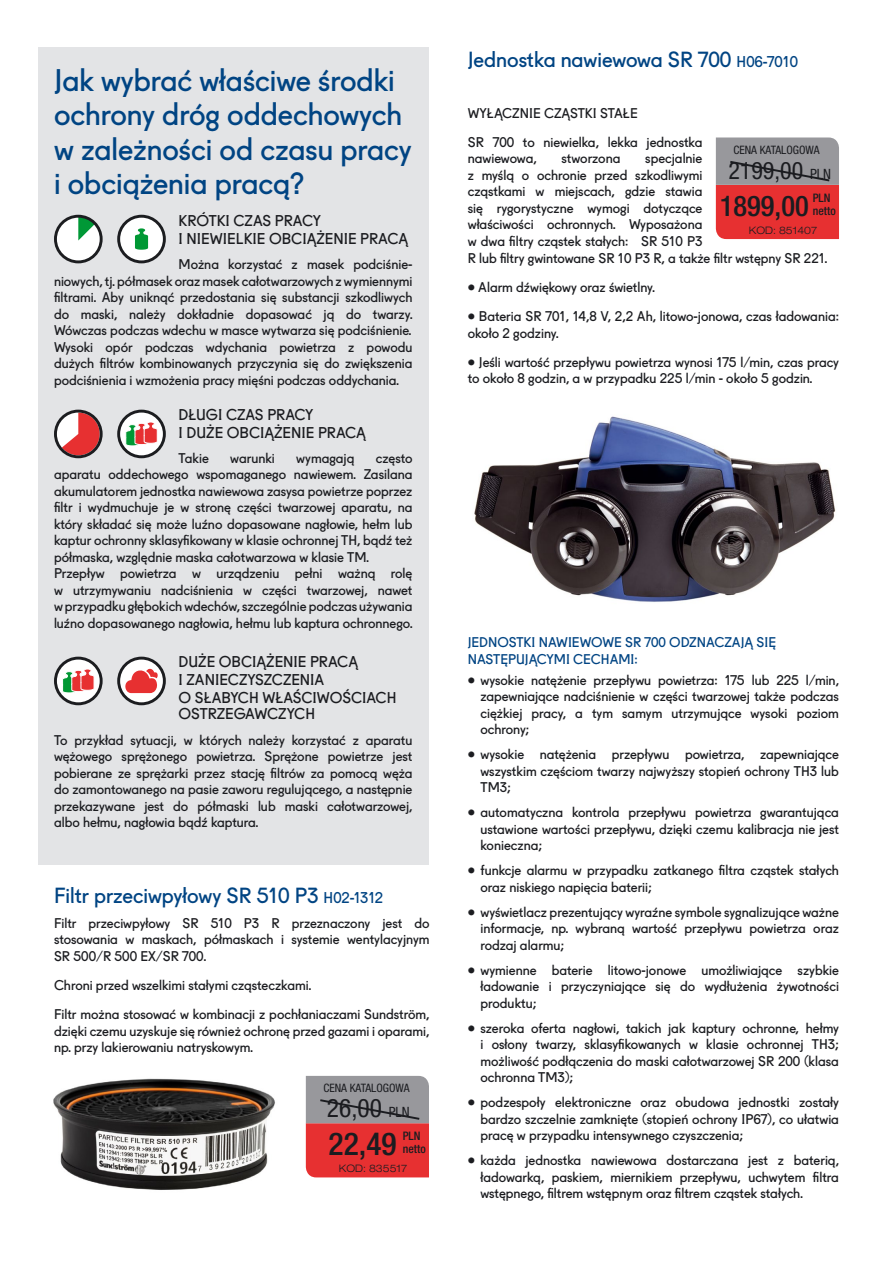
<style>
.page{position:relative;width:893px;height:1263px;background:#fff}
.page>*{position:absolute;margin:0;border:0;box-sizing:border-box;transform-origin:0 0}
.t1{font:500 condensed 31.5px "Helvetica Neue LT Pro";color:#1b1c20}
.t2{font:30px/34.5px "Fugue";color:#004483}
.t3{font:500 condensed 28.5px "Helvetica Neue LT Pro";color:#1b1c20}
.t4{font:condensed 25.5px "Helvetica Neue LT Pro";color:#1b1c20}
.t5{font:condensed 24px "Helvetica Neue LT Pro";color:#1b1c20}
.produkt_-_nagłówek{font:21px "Fugue";color:#004483}
.produkt_-_tresc_pods{font:15px/18px "Fugue";color:#1b1c20}
.produkt_-_tresc_pods-2{font:13.5px/16.5px "Fugue";color:#1b1c20;text-align:justify}
.produkt_-_naglowek_p{font:13.5px/16.5px "Fugue";color:#004483}
.t6{font:500 condensed 11.7px/12.9px "Helvetica Neue LT Pro";color:#1b1c20}
.t7{font:condensed 11.55px "Helvetica Neue LT Pro";color:#1b1c20}
.t8{font:300 expanded 10.35px "Helvetica Neue LT Pro";color:#1b1c20}
.s1{font-size:15px}
.s2{font-size:14.25px}
</style>
<div class="page">
<div style="left:38px;top:47px;width:390px;height:818px;background:#e3e4e6"></div>
<img style="left:474px;top:416px;width:362px;height:186px">
<svg style="left:716px;top:137px;width:123px;height:102px;background:#c06062"></svg>
<img style="left:53px;top:1078px;width:222px;height:112px">
<svg style="left:306px;top:1076px;width:123px;height:101px;background:#c05f61"></svg>
<svg style="left:117px;top:410px;width:49px;height:48px"></svg>
<svg style="left:117px;top:215px;width:49px;height:48px"></svg>
<svg style="left:54px;top:657px;width:49px;height:48px"></svg>
<svg style="left:117px;top:657px;width:49px;height:48px"></svg>
<svg style="left:54px;top:215px;width:49px;height:48px"></svg>
<svg style="left:54px;top:410px;width:49px;height:48px"></svg>
<p class="t2" style="left:54px;top:60px;width:359px">Jak wybrać właściwe środki ochrony dróg oddechowych w zależności od czasu pracy i obciążenia pracą?</p>
<p class="produkt_-_tresc_pods" style="left:179px;top:210px;width:231px">KRÓTKI CZAS PRACY<br>I NIEWIELKIE OBCIĄŻENIE PRACĄ</p>
<p class="produkt_-_tresc_pods-2" style="left:54px;top:255px;width:360px;text-indent:125px">Można korzystać z masek podciśnie&shy;niowych, tj. półmasek oraz masek całotwarzowych z wymiennymi filtrami. Aby uniknąć przedostania się substancji szkodliwych do maski, należy dokładnie dopasować ją do twarzy.<br>Wówczas podczas wdechu w masce wytwarza się podciśnienie.</p>
<p class="produkt_-_tresc_pods-2" style="left:54px;top:337px;width:360px">Wysoki opór podczas wdychania powietrza z powodu dużych filtrów kombinowanych przyczynia się do zwiększenia podciśnienia i wzmożenia pracy mięśni podczas oddychania.</p>
<p class="produkt_-_tresc_pods" style="left:179px;top:404px;width:189px">DŁUGI CZAS PRACY<br>I DUŻE OBCIĄŻENIE PRACĄ</p>
<p class="produkt_-_tresc_pods-2" style="left:179px;top:448px;width:32px">Takie</p>
<p class="produkt_-_tresc_pods-2" style="left:230px;top:448px;width:46px">warunki</p>
<p class="produkt_-_tresc_pods-2" style="left:296px;top:448px;width:60px">wymagają</p>
<p class="produkt_-_tresc_pods-2" style="left:54px;top:448px;width:360px;text-indent:322px">często aparatu oddechowego wspomaganego nawiewem. Zasilana akumulatorem jednostka nawiewowa zasysa powietrze poprzez filtr i wydmuchuje je w stronę części twarzowej aparatu, na który składać się może luźno dopasowane nagłowie, hełm lub kaptur ochronny sklasyfikowany w klasie ochronnej TH, bądź też półmaska, względnie maska całotwarzowa w klasie TM.</p>
<p class="produkt_-_tresc_pods-2" style="left:54px;top:564px;width:360px">Przepływ powietrza w urządzeniu pełni ważną rolę w utrzymywaniu nadciśnienia w części twarzowej, nawet w przypadku głębokich wdechów, szczególnie podczas używania luźno dopasowanego nagłowia, hełmu lub kaptura ochronnego.</p>
<p class="produkt_-_tresc_pods" style="left:179px;top:651px;width:219px">DUŻE OBCIĄŻENIE PRACĄ<br>I ZANIECZYSZCZENIA<br>O SŁABYCH WŁAŚCIWOŚCIACH</p>
<p class="produkt_-_tresc_pods" style="left:179px;top:704px;width:138px">OSTRZEGAWCZYCH</p>
<p class="produkt_-_tresc_pods-2" style="left:54px;top:730px;width:360px">To przykład sytuacji, w których należy korzystać z aparatu wężowego sprężonego powietrza. Sprężone powietrze jest pobierane ze sprężarki przez stację filtrów za pomocą węża do zamontowanego na pasie zaworu regulującego, a następnie przekazywane jest do półmaski lub maski całotwarzowej, albo hełmu, nagłowia bądź kaptura.</p>
<p class="produkt_-_nagłówek" style="left:54px;top:878px;width:331px">Filtr przeciwpyłowy SR 510 P3 <span class="s1">H02-1312</span></p>
<p class="produkt_-_tresc_pods-2" style="left:54px;top:913px;width:377px">Filtr przeciwpyłowy SR 510 P3 R przeznaczony jest do stosowania w maskach, półmaskach i systemie wentylacyjnym SR 500/R 500 EX/SR 700.</p>
<p class="produkt_-_tresc_pods-2" style="left:54px;top:975px;width:259px">Chroni przed wszelkimi stałymi cząsteczkami.</p>
<p class="produkt_-_tresc_pods-2" style="left:54px;top:1005px;width:377px">Filtr można stosować w kombinacji z pochłaniaczami Sundström, dzięki czemu uzyskuje się również ochronę przed gazami i oparami, np. przy lakierowaniu natryskowym.</p>
<p class="t7" style="left:323px;top:1081px;width:88px">CENA KATALOGOWA</p>
<p class="t4" style="left:327px;top:1093px;width:84px">26,00 <span class="s2">PLN</span></p>
<p class="t6" style="left:403px;top:1129px;width:25px">PLN netto</p>
<p class="t1" style="left:329px;top:1125px;width:70px">22,49</p>
<p class="t8" style="left:339px;top:1162px;width:70px">KOD: 835517</p>
<p class="produkt_-_nagłówek" style="left:468px;top:43px;width:332px">Jednostka nawiewowa SR 700 <span class="s1">H06-7010</span></p>
<p class="produkt_-_tresc_pods-2" style="left:468px;top:103px;width:171px">WYŁĄCZNIE CZĄSTKI STAŁE</p>
<p class="produkt_-_tresc_pods-2" style="left:468px;top:133px;width:236px">SR 700 to niewielka, lekka jednostka nawiewowa,</p>
<p class="t7" style="left:733px;top:143px;width:88px">CENA KATALOGOWA</p>
<p class="produkt_-_tresc_pods-2" style="left:468px;top:149px;width:361px;text-align:left;text-indent:178px">specjalnie<br>z myślą o ochronie przed szkodliwymi<br>cząstkami w miejscach, gdzie stawia<br>się rygorystyczne wymogi dotyczące<br>właściwości ochronnych. Wyposażona<br>w dwa filtry cząstek stałych: SR 510 P3<br>R lub filtry gwintowane SR 10 P3 R, a także filtr wstępny SR 221.</p>
<p class="produkt_-_tresc_pods-2" style="left:468px;top:277px;width:189px">• Alarm dźwiękowy oraz świetlny.</p>
<p class="produkt_-_tresc_pods-2" style="left:468px;top:307px;width:373px">• Bateria SR 701, 14,8 V, 2,2 Ah, litowo-jonowa, czas ładowania: około 2 godziny.</p>
<p class="produkt_-_tresc_pods-2" style="left:468px;top:352px;width:373px">• Jeśli wartość przepływu powietrza wynosi 175 l/min, czas pracy to około 8 godzin, a w przypadku 225 l/min - około 5 godzin.</p>
<p class="produkt_-_tresc_pods-2" style="left:562px;top:149px;width:60px">stworzona</p>
<p class="t5" style="left:728px;top:156px;width:104px">2199,00 <span class="s2">PLN</span></p>
<p class="t6" style="left:813px;top:191px;width:25px">PLN netto</p>
<p class="t3" style="left:720px;top:188px;width:90px">1899,00</p>
<p class="t8" style="left:749px;top:224px;width:70px">KOD: 851407</p>
<p class="produkt_-_naglowek_p" style="left:468px;top:633px;width:310px">JEDNOSTKI NAWIEWOWE SR 700 ODZNACZAJĄ SIĘ<br>NASTĘPUJĄCYMI CECHAMI:</p>
<p class="produkt_-_tresc_pods-2" style="left:480px;top:670px;width:360px;text-indent:-13px">• wysokie natężenie przepływu powietrza: 175 lub 225 l/min, zapewniające nadciśnienie w części twarzowej także podczas ciężkiej pracy, a tym samym utrzymujące wysoki poziom ochrony;</p>
<p class="produkt_-_tresc_pods-2" style="left:480px;top:745px;width:360px;text-indent:-13px">• wysokie natężenia przepływu powietrza, zapewniające wszystkim częściom twarzy najwyższy stopień ochrony TH3 lub TM3;</p>
<p class="produkt_-_tresc_pods-2" style="left:480px;top:803px;width:360px;text-indent:-13px">• automatyczna kontrola przepływu powietrza gwarantująca ustawione wartości przepływu, dzięki czemu kalibracja nie jest konieczna;</p>
<p class="produkt_-_tresc_pods-2" style="left:480px;top:861px;width:360px;text-indent:-13px">• funkcje alarmu w przypadku zatkanego filtra cząstek stałych oraz niskiego napięcia baterii;</p>
<p class="produkt_-_tresc_pods-2" style="left:480px;top:902px;width:360px;text-indent:-13px">• wyświetlacz prezentujący wyraźne symbole sygnalizujące ważne informacje, np. wybraną wartość przepływu powietrza oraz rodzaj alarmu;</p>
<p class="produkt_-_tresc_pods-2" style="left:480px;top:960px;width:360px;text-indent:-13px">• wymienne baterie litowo-jonowe umożliwiające szybkie ładowanie i przyczyniające się do wydłużenia żywotności produktu;</p>
<p class="produkt_-_tresc_pods-2" style="left:480px;top:1018px;width:360px;text-indent:-13px">• szeroka oferta nagłowi, takich jak kaptury ochronne, hełmy i osłony twarzy, sklasyfikowanych w klasie ochronnej TH3; możliwość podłączenia do maski całotwarzowej SR 200 (klasa ochronna TM3);</p>
<p class="produkt_-_tresc_pods-2" style="left:480px;top:1093px;width:360px;text-indent:-13px">• podzespoły elektroniczne oraz obudowa jednostki zostały bardzo szczelnie zamknięte (stopień ochrony IP67), co ułatwia pracę w przypadku intensywnego czyszczenia;</p>
<p class="produkt_-_tresc_pods-2" style="left:480px;top:1151px;width:360px;text-indent:-13px">• każda jednostka nawiewowa dostarczana jest z baterią, ładowarką, paskiem, miernikiem przepływu, uchwytem filtra wstępnego, filtrem wstępnym oraz filtrem cząstek stałych.</p>
</div>
